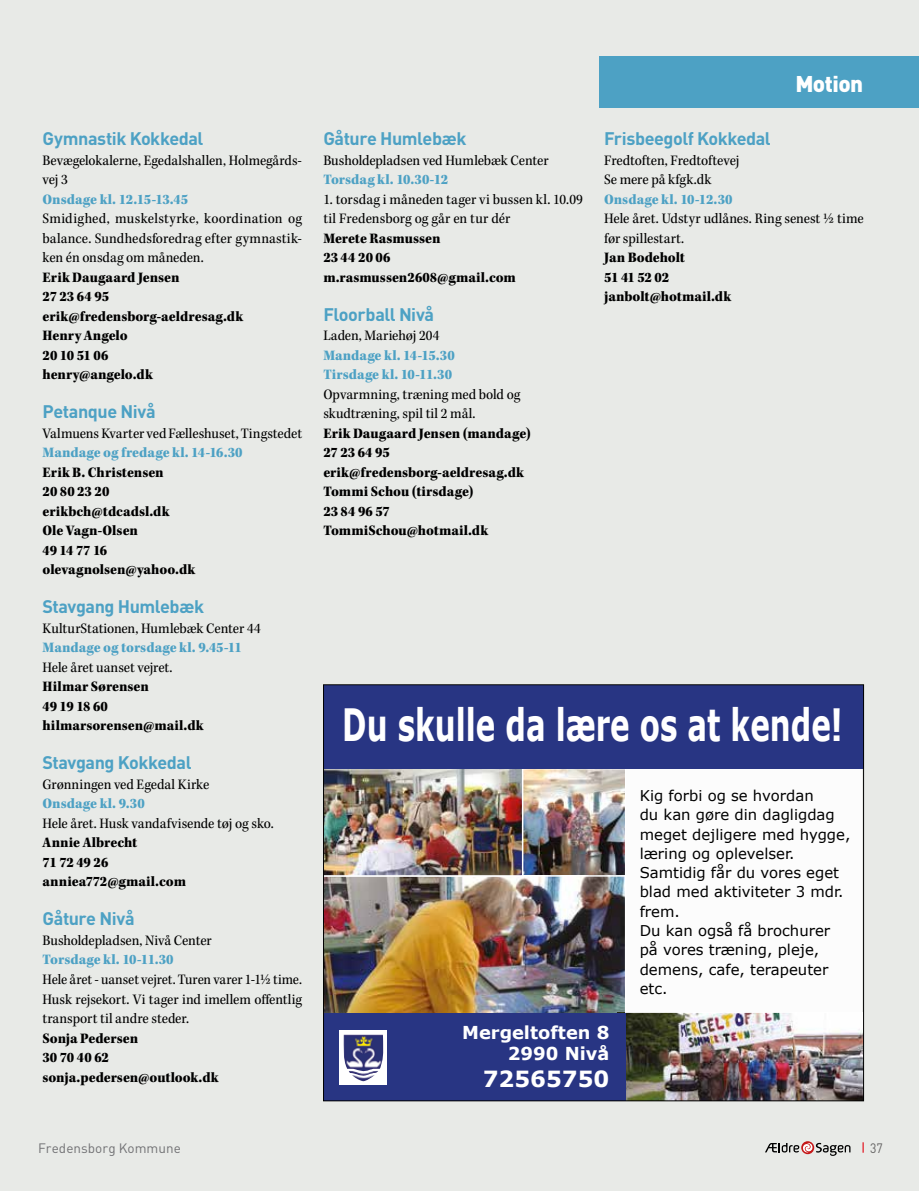
<style>
.page{position:relative;width:919px;height:1191px;background:#fff}
.page>*{position:absolute;margin:0;border:0;box-sizing:border-box;transform-origin:0 0}
.t1{font:700 44.55px "Verdana";color:#fff;scale:.66 1}
.t2{font:900 22.5px "DIN";letter-spacing:-.025em;color:#fff}
.t3{font:700 22.2px "Verdana";color:#fff}
.t4{font:700 18px "DINOT";letter-spacing:-.025em;color:#4da1c4}
.t5{font:700 17.85px/21.3px "Verdana";color:#fff;text-align:right}
.t6{font:15px/19.5px "Kepler Std Scn";color:#000}
.t7{font:15px/19.5px "Kepler Std Black Scn";color:#000}
.t8{font:15px/19.5px "Kepler Std Black Scn";color:#4da1c4}
.t9{font:14.85px/19.4px "Verdana";color:#000}
.t10{font:13.5px "DIN";color:#717174}
.t11{font:13.5px "DIN";color:#646363;scale:.9 1}
</style>
<div class="page">
<div style="left:0;top:0;width:918px;height:1191px;background:#e8eae7"></div>
<div style="left:599px;top:57px;width:319px;height:51px;background:#4da1c4"></div>
<img style="left:523px;top:770px;width:100px;height:104px">
<div style="left:518px;top:768px;width:107px;height:108px;border:1px solid #fff"></div>
<img style="left:325px;top:875px;width:300px;height:138px">
<img style="left:325px;top:768px;width:198px;height:108px">
<img style="left:625px;top:1013px;width:236px;height:86px">
<div style="left:625px;top:752px;width:236px;height:261px;background:#fff"></div>
<div style="left:323px;top:1013px;width:302px;height:87px;background:#283583"></div>
<div style="left:323px;top:685px;width:540px;height:83px;background:#283583"></div>
<div style="left:339px;top:1029px;width:48px;height:55px;background:#fff"></div>
<img style="left:343px;top:1034px;width:41px;height:47px">
<svg style="left:765px;top:1142px;width:85px;height:14px"></svg>
<p class="t4" style="left:43px;top:127px;width:162px">Gymnastik Kokkedal</p>
<p class="t6" style="left:43px;top:151px;width:261px">Bevægelokalerne, Egedalshallen, Holmegårds&shy;vej 3</p>
<p class="t8" style="left:43px;top:190px;width:147px">Onsdage kl. 12.15-13.45</p>
<p class="t6" style="left:43px;top:209px;width:261px;text-align:justify">Smidighed, muskelstyrke, koordination og balance. Sundhedsforedrag efter gymnastik&shy;ken én onsdag om måneden.</p>
<p class="t7" style="left:43px;top:268px;width:202px">Erik Daugaard Jensen<br>27 23 64 95 erik@fredensborg-aeldresag.dk<br>Henry Angelo<br>20 10 51 06<br>henry@angelo.dk</p>
<p class="t4" style="left:43px;top:400px;width:115px">Petanque Nivå</p>
<p class="t6" style="left:43px;top:424px;width:261px">Valmuens Kvarter ved Fælleshuset, Tingstedet</p>
<p class="t8" style="left:43px;top:443px;width:201px">Mandage og fredage kl. 14-16.30</p>
<p class="t7" style="left:43px;top:463px;width:154px">Erik B. Christensen<br>20 80 23 20 erikbch@tdcadsl.dk<br>Ole Vagn-Olsen<br>49 14 77 16 olevagnolsen@yahoo.dk</p>
<p class="t4" style="left:43px;top:595px;width:163px">Stavgang Humlebæk</p>
<p class="t6" style="left:43px;top:619px;width:220px">KulturStationen, Humlebæk Center 44</p>
<p class="t8" style="left:43px;top:638px;width:201px">Mandage og torsdage kl. 9.45-11</p>
<p class="t6" style="left:43px;top:658px;width:132px">Hele året uanset vejret.</p>
<p class="t7" style="left:43px;top:677px;width:162px">Hilmar Sørensen<br>49 19 18 60 hilmarsorensen@mail.dk</p>
<p class="t4" style="left:43px;top:751px;width:150px">Stavgang Kokkedal</p>
<p class="t6" style="left:43px;top:775px;width:168px">Grønningen ved Egedal Kirke</p>
<p class="t8" style="left:43px;top:794px;width:104px">Onsdage kl. 9.30</p>
<p class="t6" style="left:43px;top:814px;width:233px">Hele året. Husk vandafvisende tøj og sko.</p>
<p class="t7" style="left:43px;top:833px;width:145px">Annie Albrecht<br>71 72 49 26 anniea772@gmail.com</p>
<p class="t4" style="left:43px;top:907px;width:94px">Gåture Nivå</p>
<p class="t6" style="left:43px;top:931px;width:171px">Busholdepladsen, Nivå Center</p>
<p class="t8" style="left:43px;top:950px;width:133px">Torsdage kl. 10-11.30</p>
<p class="t6" style="left:43px;top:970px;width:261px;text-align:justify">Hele året - uanset vejret. Turen varer 1-1½ time.<br>Husk rejsekort. Vi tager ind imellem offentlig transport til andre steder.</p>
<p class="t7" style="left:43px;top:1028px;width:178px">Sonja Pedersen<br>30 70 40 62 sonja.pedersen@outlook.dk</p>
<p class="t4" style="left:323px;top:127px;width:145px">Gåture Humlebæk</p>
<p class="t6" style="left:323px;top:151px;width:227px">Busholdepladsen ved Humlebæk Center</p>
<p class="t8" style="left:323px;top:170px;width:126px">Torsdag kl. 10.30-12</p>
<p class="t6" style="left:323px;top:190px;width:261px">1. torsdag i måneden tager vi bussen kl. 10.09 til Fredensborg og går en tur dér</p>
<p class="t7" style="left:323px;top:229px;width:194px">Merete Rasmussen<br>23 44 20 06 m.rasmussen2608@gmail.com</p>
<p class="t4" style="left:323px;top:302px;width:112px">Floorball Nivå</p>
<p class="t6" style="left:323px;top:326px;width:118px">Laden, Mariehøj 204</p>
<p class="t8" style="left:323px;top:346px;width:133px">Mandage kl. 14-15.30<br>Tirsdage kl. 10-11.30</p>
<p class="t6" style="left:323px;top:385px;width:198px">Opvarmning, træning med bold og skudtræning, spil til 2 mål.</p>
<p class="t7" style="left:323px;top:424px;width:209px">Erik Daugaard Jensen (mandage)<br>27 23 64 95 erik@fredensborg-aeldresag.dk<br>Tommi Schou (tirsdage)<br>23 84 96 57<br>TommiSchou@hotmail.dk</p>
<h2 class="t2" style="left:795px;top:68px;width:69px">Motion</h2>
<p class="t4" style="left:604px;top:127px;width:168px">Frisbeegolf Kokkedal</p>
<p class="t6" style="left:604px;top:151px;width:137px">Fredtoften, Fredtoftevej<br>Se mere på kfgk.dk</p>
<p class="t8" style="left:604px;top:190px;width:130px">Onsdage kl. 10-12.30</p>
<p class="t6" style="left:604px;top:209px;width:261px">Hele året. Udstyr udlånes. Ring senest ½ time før spillestart.</p>
<p class="t7" style="left:604px;top:248px;width:128px">Jan Bodeholt<br>51 41 52 02 janbolt@hotmail.dk</p>
<h1 class="t1" style="left:342px;top:696px;width:759px">Du skulle da lære os at kende!</h1>
<p class="t5" style="left:462px;top:1022px;width:149px">Mergeltoften 8<br>2990 Nivå</p>
<h3 class="t3" style="left:482px;top:1064px;width:128px">72565750</h3>
<p class="t9" style="left:639px;top:786px;width:212px">Kig forbi og se hvordan<br>du kan gøre din dagligdag meget dejligere med hygge, læring og oplevelser.<br>Samtidig får du vores eget blad med aktiviteter 3 mdr. frem.<br>Du kan også få brochurer på vores træning, pleje, demens, cafe, terapeuter etc.</p>
<p class="t10" style="left:38px;top:1139px;width:144px">Fredensborg Kommune</p>
<p class="t11" style="left:870px;top:1139px;width:15px">37</p>
</div>
